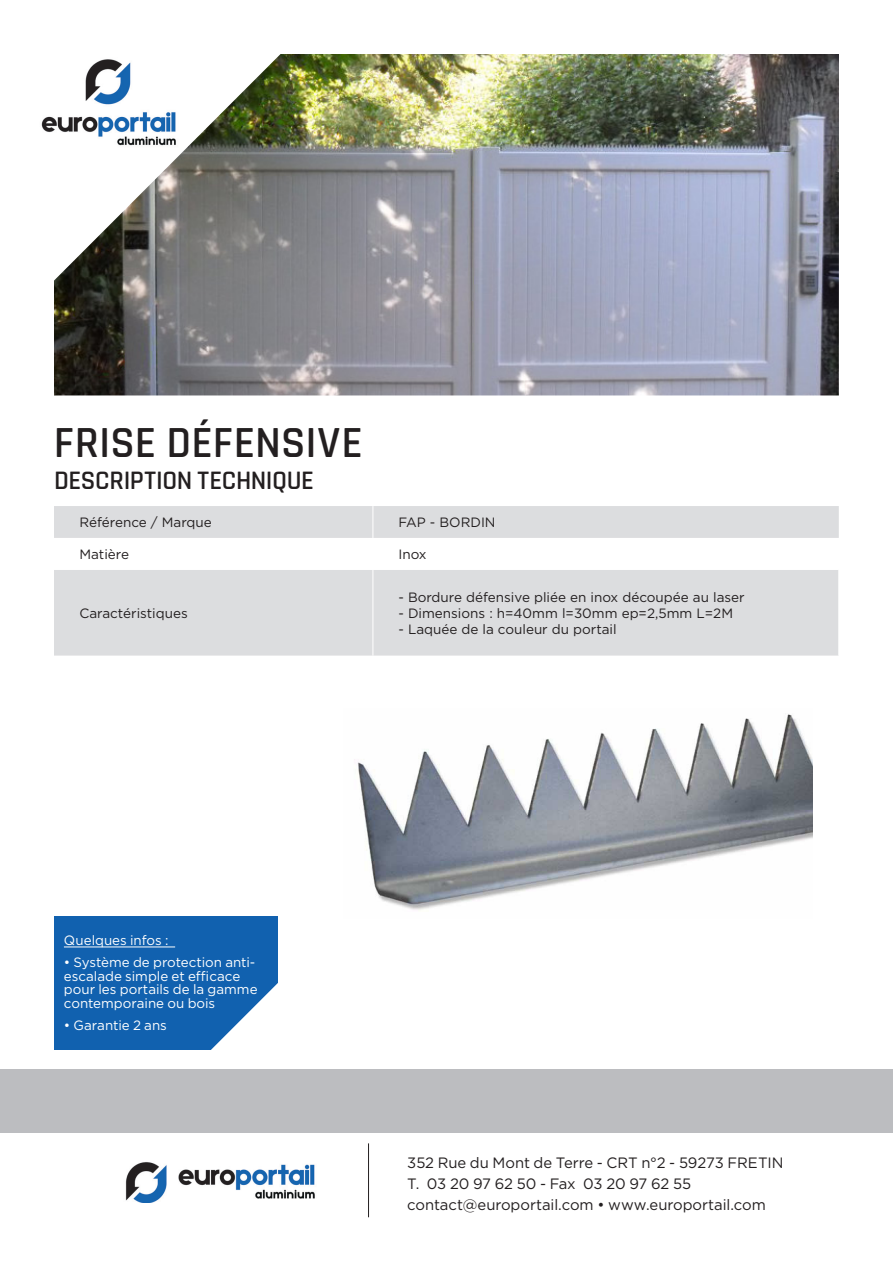
<style>
.page{position:relative;width:893px;height:1263px;background:#fff}
.page>*{position:absolute;margin:0;border:0;box-sizing:border-box;transform-origin:0 0}
.t1{font:600 45px "Rajdhani";letter-spacing:.005em;color:#231f20}
.t2{font:600 27px "Rajdhani";letter-spacing:-.015em;color:#231f20}
.t3{font:15px "Gotham";letter-spacing:-.005em;color:#231f20}
.t4{font:13.5px "Gotham";color:#231f20}
.t5{font:13.5px/13.5px "Gotham";color:#fff}
</style>
<div class="page">
<img style="left:54px;top:54px;width:785px;height:341px">
<div style="left:54px;top:916px;width:223px;height:134px;background:#1161af"></div>
<svg style="left:211px;top:964px;width:67px;height:86px"></svg>
<img style="left:54px;top:54px;width:281px;height:280px">
<img style="left:41px;top:54px;width:146px;height:105px">
<div style="left:0;top:1069px;width:893px;height:64px;background:#bcbdc0"></div>
<img style="left:125px;top:1162px;width:190px;height:40px">
<hr style="left:368px;top:1143px;width:1px;height:74px;background:#231f20">
<hr style="left:64px;top:947px;width:111px;height:1px;background:#fff">
<img style="left:354px;top:714px;width:458px;height:196px">
<div style="left:54px;top:506px;width:785px;height:150px;background:#dcdddf"></div>
<svg style="left:54px;top:538px;width:785px;height:32px"></svg>
<hr style="left:373px;top:506px;width:1px;height:32px;background:#fff">
<hr style="left:373px;top:538px;width:1px;height:32px;background:#fff">
<hr style="left:373px;top:570px;width:1px;height:86px;background:#fff">
<hr style="left:838px;top:570px;width:1px;height:86px;background:#fff">
<p class="t1" style="left:54px;top:416px;width:310px">FRISE DÉFENSIVE</p>
<p class="t2" style="left:54px;top:464px;width:262px">DESCRIPTION TECHNIQUE</p>
<p class="t4" style="left:80px;top:514px;width:134px">Référence / Marque</p>
<p class="t4" style="left:398px;top:514px;width:99px">FAP - BORDIN</p>
<p class="t4" style="left:80px;top:546px;width:51px">Matière</p>
<p class="t4" style="left:398px;top:546px;width:30px">Inox</p>
<p class="t4" style="left:80px;top:605px;width:110px">Caractéristiques</p>
<p class="t5" style="left:64px;top:933px;width:106px">Quelques infos :</p>
<p class="t5" style="left:64px;top:955px;width:195px">• Système de protection anti&shy;escalade simple et efficace pour les portails de la gamme contemporaine ou bois</p>
<p class="t5" style="left:64px;top:1018px;width:105px">• Garantie 2 ans</p>
<p class="t4" style="left:398px;top:588px;width:348px">- Bordure défensive pliée en inox découpée au laser</p>
<p class="t4" style="left:398px;top:605px;width:336px">- Dimensions : h=40mm l=30mm ep=2,5mm L=2M</p>
<p class="t4" style="left:398px;top:621px;width:220px">- Laquée de la couleur du portail</p>
<p class="t3" style="left:407px;top:1153px;width:378px">352 Rue du Mont de Terre - CRT n°2 - 59273 FRETIN</p>
<p class="t3" style="left:407px;top:1174px;width:285px">T. 03 20 97 62 50 - Fax 03 20 97 62 55</p>
<p class="t3" style="left:407px;top:1195px;width:360px">contact@europortail.com • www.europortail.com</p>
</div>
